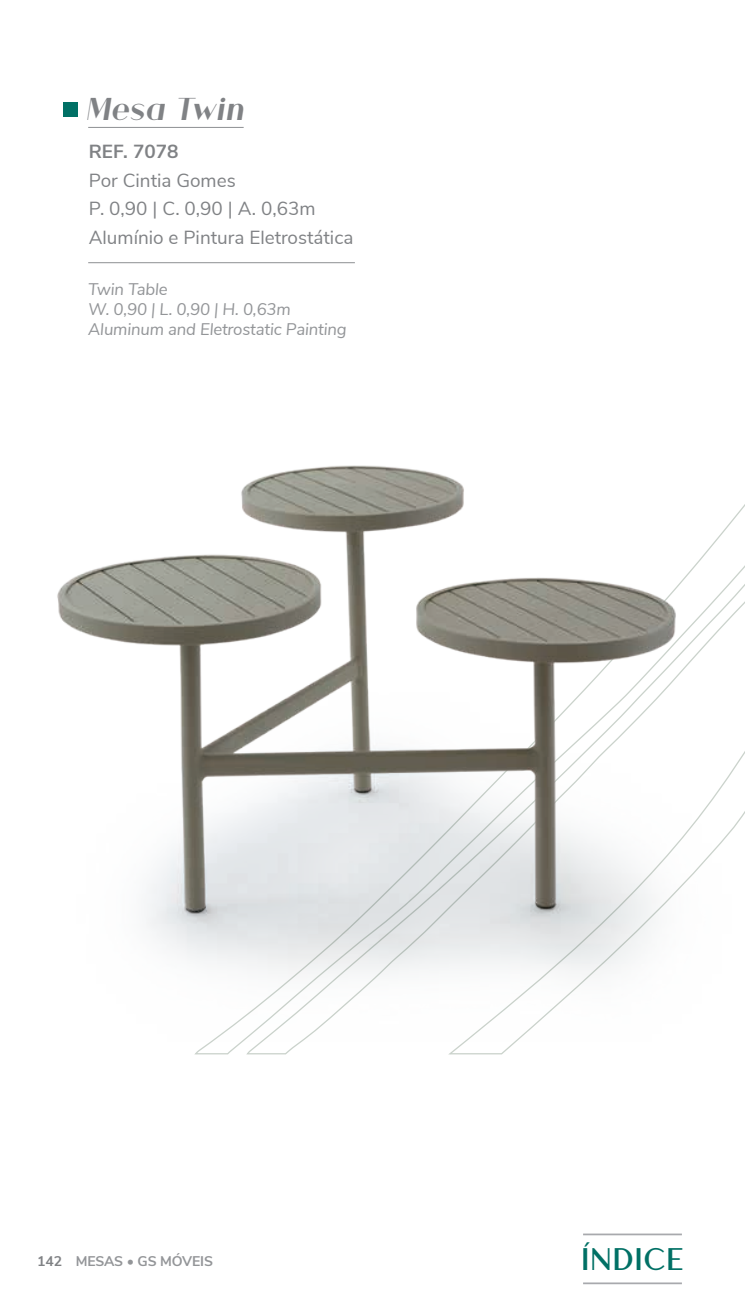
<style>
.page{position:relative;width:745px;height:1315px;background:#fff}
.page>*{position:absolute;margin:0;border:0;box-sizing:border-box;transform-origin:0 0}
.t1{font:italic 700 33.6px "Athena";letter-spacing:-.025em;color:#808285}
.t2{font:33.25px "Athena";letter-spacing:-.01em;color:#007065}
.t3{font:18.9px/28.7px "Nunito Sans";color:#808285}
.t4{font:700 18.9px "Nunito Sans";color:#808285}
.t5{font:italic 16.8px/20.1px "Nunito Sans";letter-spacing:-.01em;color:#939598}
.t6{font:700 14px "Nunito Sans";letter-spacing:-.01em;color:#939598}
.s1{color:#808285}
</style>
<div class="page">
<hr style="left:582px;top:1233px;width:99px;height:2px;background:#a8a9ad">
<hr style="left:582px;top:1282px;width:99px;height:2px;background:#a8a9ad">
<div style="left:63px;top:102px;width:15px;height:15px;background:#007065"></div>
<img style="left:154px;top:644px;width:583px;height:398px">
<img style="left:57px;top:465px;width:627px;height:468px">
<hr style="left:88px;top:127px;width:155px;height:1px;background:#939598">
<hr style="left:88px;top:262px;width:266px;height:1px;background:#939598">
<h1 class="t1" style="left:88px;top:86px;width:161px">Mesa Twin</h1>
<p class="t4" style="left:89px;top:138px;width:91px">REF. 7078</p>
<p class="t3" style="left:89px;top:165px;width:266px">Por Cintia Gomes<br>P. 0,90 | C. 0,90 | A. 0,63m<br>Alumínio e Pintura Eletrostática</p>
<p class="t5" style="left:88px;top:278px;width:260px">Twin Table<br>W. 0,90 | L. 0,90 | H. 0,63m<br>Aluminum and Eletrostatic Painting</p>
<p class="t6" style="left:37px;top:1251px;width:177px"><span class="s1">142</span> MESAS • GS MÓVEIS</p>
<h2 class="t2" style="left:580px;top:1236px;width:105px">ÍNDICE</h2>
</div>
